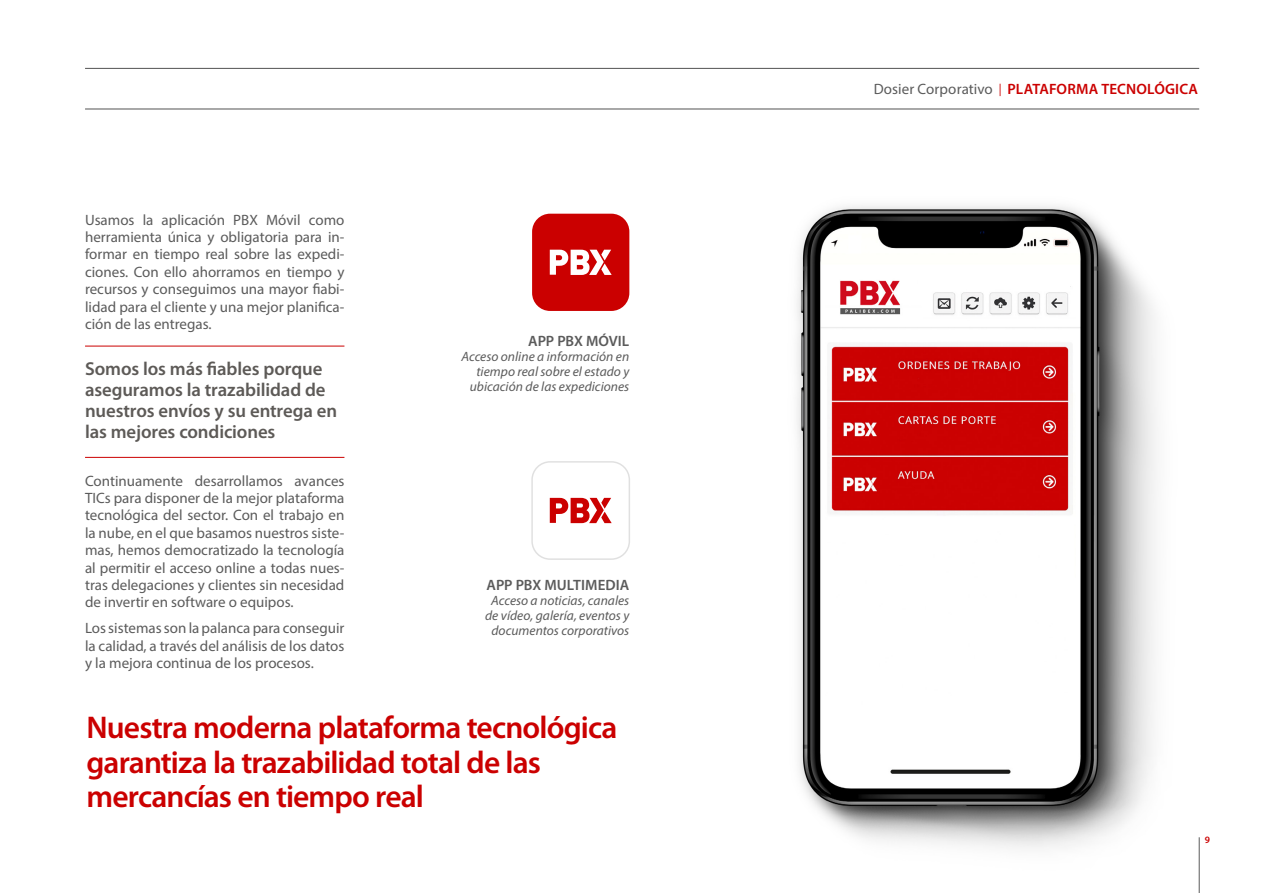
<style>
.page{position:relative;width:1263px;height:893px;background:#fff}
.page>*{position:absolute;margin:0;border:0;box-sizing:border-box;transform-origin:0 0}
.t1{font:600 31.5px/34.8px "Myriad Pro";letter-spacing:-.03em;color:#cb0000}
.t2{font:600 18.75px/21px "Myriad Pro";letter-spacing:-.005em;color:#5d5a57}
.t3{font:15px/17.4px "Myriad Pro";color:#5b5b5b;text-align:justify}
.t4{font:600 15px "Myriad Pro";letter-spacing:.01em;color:#cb0000}
.t5{font:600 15px "Myriad Pro";letter-spacing:-.005em;color:#5b5b5b}
.t6{font:italic 13.5px/15px "Myriad Pro";color:#5b5b5b;text-align:center}
.t7{font:600 9.75px "Myriad Pro";color:#cb0000}
.s1{font-weight:400;color:#5b5b5b}
.s2{font-weight:400;font-size:12.3px}
</style>
<div class="page">
<hr style="left:85px;top:108px;width:1114px;height:2px;background:#5b5b5b">
<hr style="left:85px;top:68px;width:1114px;height:1px;background:#5b5b5b">
<img style="left:797px;top:205px;width:402px;height:688px">
<hr style="left:1199px;top:837px;width:1px;height:56px;background:#5b5b5b">
<div style="left:531px;top:461px;width:99px;height:99px;border:2px solid #b2b2b2;border-radius:18px"></div>
<svg style="left:550px;top:498px;width:62px;height:25px"></svg>
<div style="left:532px;top:214px;width:97px;height:97px;background:#cb0000;border-radius:18px"></div>
<svg style="left:550px;top:250px;width:62px;height:25px"></svg>
<hr style="left:85px;top:346px;width:259px;height:1px;background:#cb0000">
<hr style="left:85px;top:457px;width:259px;height:1px;background:#cb0000">
<p class="t3" style="left:85px;top:211px;width:261px">Usamos la aplicación PBX Móvil como herramienta única y obligatoria para in&shy;formar en tiempo real sobre las expedi&shy;ciones. Con ello ahorramos en tiempo y recursos y conseguimos una mayor fiabi&shy;lidad para el cliente y una mejor planifica&shy;ción de las entregas.</p>
<p class="t2" style="left:85px;top:357px;width:254px">Somos los más fiables porque aseguramos la trazabilidad de nuestros envíos y su entrega en las mejores condiciones</p>
<p class="t3" style="left:85px;top:472px;width:261px">Continuamente desarrollamos avances TICs para disponer de la mejor plataforma tecnológica del sector. Con el trabajo en la nube, en el que basamos nuestros siste&shy;mas, hemos democratizado la tecnología al permitir el acceso online a todas nues&shy;tras delegaciones y clientes sin necesidad de invertir en software o equipos.</p>
<p class="t3" style="left:85px;top:619px;width:261px">Los sistemas son la palanca para conseguir la calidad, a través del análisis de los datos y la mejora continua de los procesos.</p>
<p class="t5" style="left:528px;top:332px;width:103px">APP PBX MÓVIL</p>
<p class="t6" style="left:461px;top:349px;width:169px;text-align:right">Acceso online a información en tiempo real sobre el estado y ubicación de las expediciones</p>
<p class="t5" style="left:486px;top:575px;width:144px">APP PBX MULTIMEDIA</p>
<p class="t6" style="left:485px;top:593px;width:146px">Acceso a noticias, canales de vídeo, galería, eventos y documentos corporativos</p>
<h1 class="t1" style="left:86px;top:709px;width:532px">Nuestra moderna plataforma tecnológica garantiza la trazabilidad total de las mercancías en tiempo real</h1>
<p class="t4" style="left:874px;top:80px;width:326px"><span class="s1">Dosier Corporativo</span> <span class="s2">|</span> PLATAFORMA TECNOLÓGICA</p>
<p class="t7" style="left:1205px;top:834px;width:7px">9</p>
</div>
